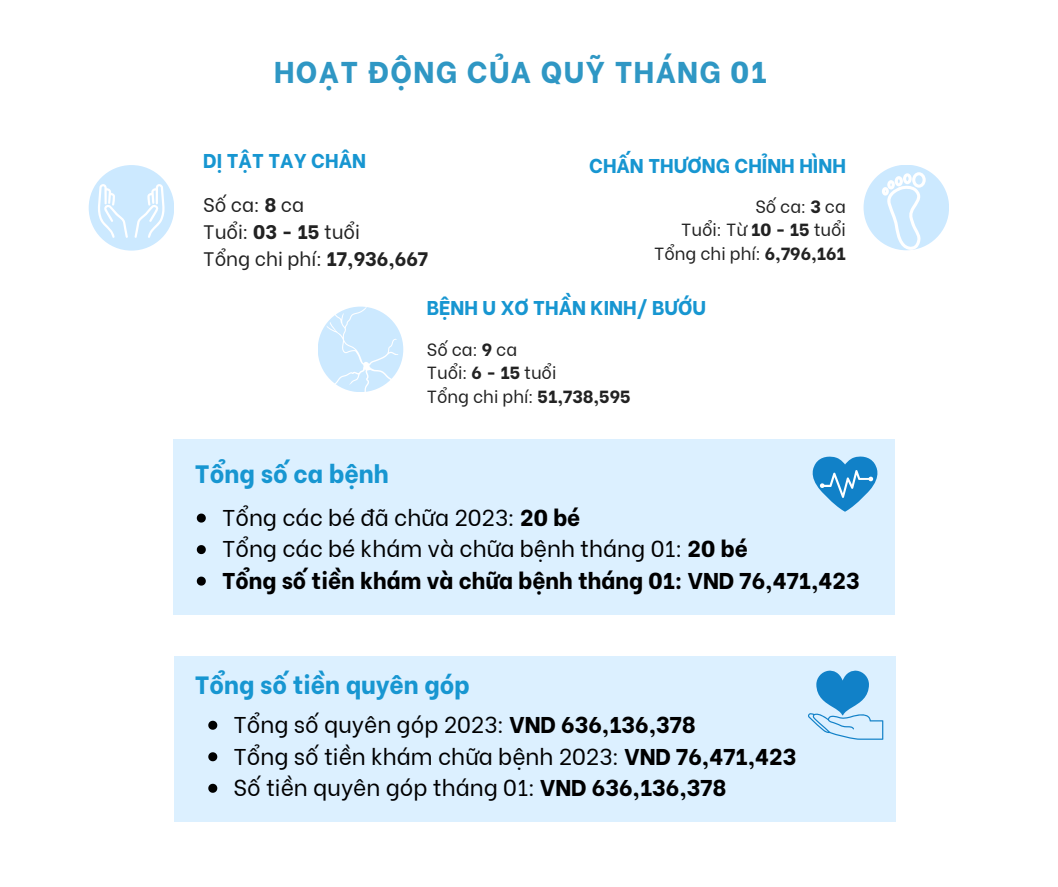
<style>
.page{position:relative;width:1058px;height:887px;background:#fff}
.page>*{position:absolute;margin:0;border:0;box-sizing:border-box;transform-origin:0 0}
.t1{font:800 30px "Be Vietnam";letter-spacing:.045em;color:#2f97c4}
.t2{font:800 25.05px "Be Vietnam";color:#1796d1}
.t3{font:800 24.9px "Be Vietnam";color:#1796d1}
.t4{font:22.8px/31.5px "Be Vietnam";color:#000}
.t5{font:800 22.8px/31.5px "Be Vietnam";color:#000}
.t6{font:800 19.95px "Be Vietnam";color:#1796d1}
.t7{font:19.5px/27px "Be Vietnam";color:#222}
.t8{font:17.55px/23.7px "Be Vietnam";color:#222}
.s1{font-weight:800}
.s2{font-weight:400}
</style>
<div class="page">
<div style="left:318px;top:306px;width:85px;height:86px;background:#cce9ff;border-radius:50%"></div>
<div style="left:863px;top:165px;width:86px;height:85px;background:#cce9ff;border-radius:50%"></div>
<div style="left:89px;top:165px;width:85px;height:85px;background:#cce9ff;border-radius:50%"></div>
<svg style="left:98px;top:184px;width:30px;height:54px"></svg>
<svg style="left:134px;top:184px;width:31px;height:54px"></svg>
<svg style="left:326px;top:306px;width:78px;height:86px"></svg>
<div style="left:174px;top:656px;width:721px;height:166px;background:#dcf0ff"></div>
<svg style="left:208px;top:720px;width:9px;height:9px"></svg>
<svg style="left:208px;top:752px;width:9px;height:9px"></svg>
<svg style="left:208px;top:783px;width:9px;height:9px"></svg>
<div style="left:173px;top:439px;width:721px;height:175px;background:#dcf0ff"></div>
<svg style="left:812px;top:456px;width:66px;height:55px"></svg>
<svg style="left:808px;top:670px;width:75px;height:69px"></svg>
<svg style="left:881px;top:172px;width:44px;height:78px"></svg>
<svg style="left:197px;top:513px;width:9px;height:9px"></svg>
<svg style="left:197px;top:545px;width:9px;height:9px"></svg>
<svg style="left:197px;top:576px;width:9px;height:9px"></svg>
<h1 class="t1" style="left:274px;top:47px;width:494px">HOẠT ĐỘNG CỦA QUỸ THÁNG 01</h1>
<p class="t6" style="left:203px;top:144px;width:164px">DỊ TẬT TAY CHÂN</p>
<p class="t7" style="left:203px;top:189px;width:226px">Số ca: <span class="s1">8</span> ca<br>Tuổi: <span class="s1">03 - 15</span> tuổi<br>Tổng chi phí: <span class="s1">17,936,667</span></p>
<p class="t6" style="left:589px;top:149px;width:258px">CHẤN THƯƠNG CHỈNH HÌNH</p>
<p class="t8" style="left:654px;top:193px;width:193px;text-align:right">Số ca: <span class="s1">3</span> ca<br>Tuổi: Từ <span class="s1">10 - 15</span> tuổi<br>Tổng chi phí: <span class="s1">6,796,161</span></p>
<p class="t6" style="left:427px;top:291px;width:281px">BỆNH U XƠ THẦN KINH/ BƯỚU</p>
<p class="t8" style="left:427px;top:336px;width:205px">Số ca: <span class="s1">9</span> ca<br>Tuổi: <span class="s1">6 - 15</span> tuổi<br>Tổng chi phí: <span class="s1">51,738,595</span></p>
<p class="t2" style="left:195px;top:453px;width:195px">Tổng số ca bệnh</p>
<p class="t5" style="left:222px;top:499px;width:639px"><span class="s2">Tổng các bé đã chữa 2023:</span> 20 bé<br><span class="s2">Tổng các bé khám và chữa bệnh tháng 01:</span> 20 bé<br>Tổng số tiền khám và chữa bệnh tháng 01: VND 76,471,423</p>
<p class="t3" style="left:195px;top:664px;width:276px">Tổng số tiền quyên góp</p>
<p class="t4" style="left:233px;top:706px;width:564px">Tổng số quyên góp 2023: <span class="s1">VND 636,136,378<br></span>Tổng số tiền khám chữa bệnh 2023: <span class="s1">VND 76,471,423<br></span>Số tiền quyên góp tháng 01: <span class="s1">VND 636,136,378</span></p>
</div>
